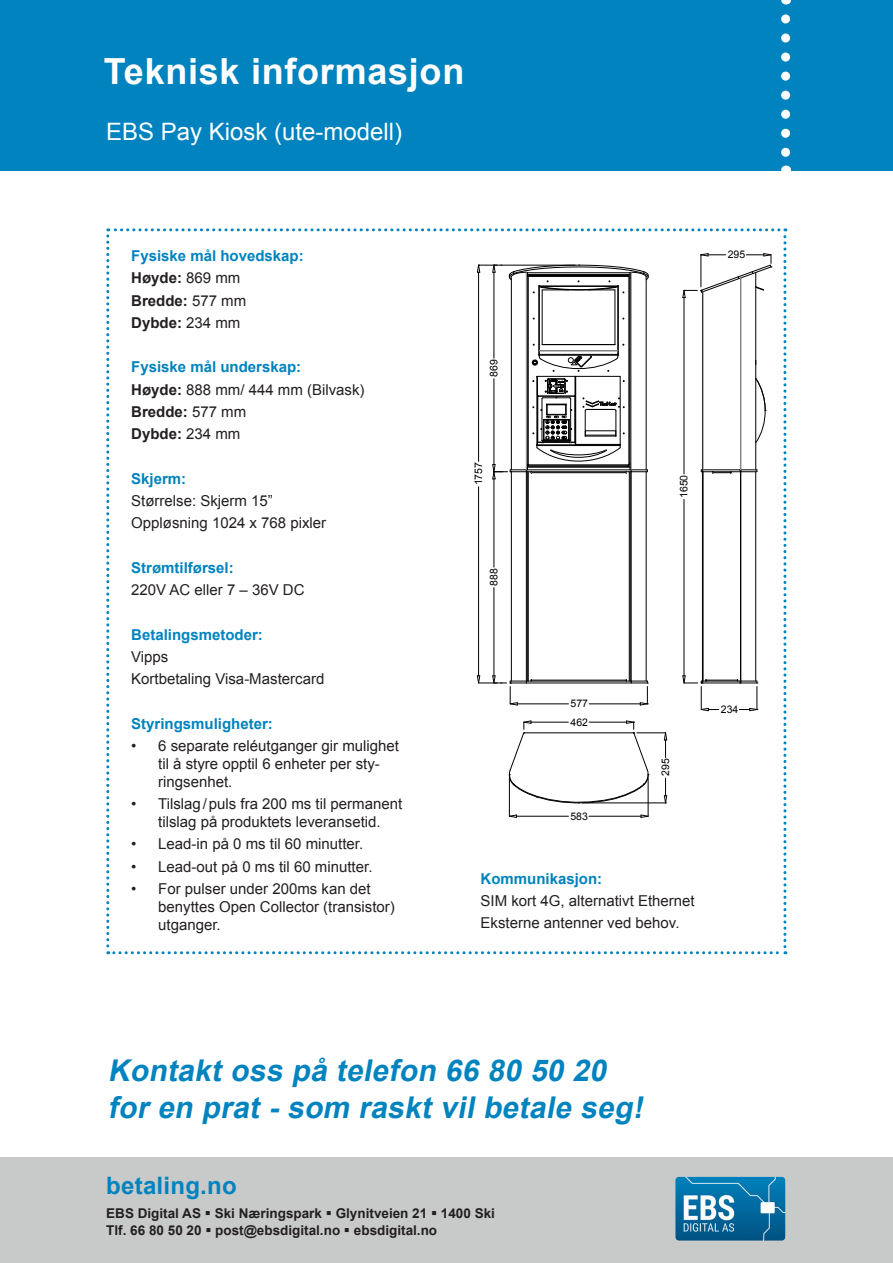
<style>
.page{position:relative;width:893px;height:1263px;background:#fff}
.page>*{position:absolute;margin:0;border:0;box-sizing:border-box;transform-origin:0 0}
.t1{font:700 36px "Arial";letter-spacing:.02em;color:#fff}
.t2{font:italic 700 30px "Arial";color:#0083be}
.t3{font:24px "Arial";color:#fff}
.t4{font:700 24px "Arial";letter-spacing:.01em;color:#0083be}
.t5{font:15px/18px "Arial";color:#231f20}
.t6{font:700 15px "Arial";color:#0083be}
.t7{font:700 15px "Arial";color:#231f20}
.t8{font:700 13.5px/16.2px "Arial";color:#231f20}
.t9{font:10.5px "Arial";color:#000}
.s1{font-weight:400}
.s2{font-weight:700}
</style>
<div class="page">
<div style="left:0;top:0;width:893px;height:170px;background:#0083be"></div>
<div style="left:0;top:1157px;width:893px;height:106px;background:#c8c9c9"></div>
<img style="left:675px;top:1177px;width:110px;height:63px">
<svg style="left:781px;top:19px;width:9px;height:152px"></svg>
<svg style="left:106px;top:228px;width:680px;height:726px"></svg>
<p class="t1" style="left:104px;top:48px;width:362px">Teknisk informasjon</p>
<p class="t3" style="left:106px;top:116px;width:298px">EBS Pay Kiosk (ute-modell)</p>
<p class="t6" style="left:131px;top:246px;width:174px">Fysiske mål hovedskap:</p>
<p class="t7" style="left:131px;top:268px;width:111px">Høyde: <span class="s1">869 mm</span></p>
<p class="t7" style="left:131px;top:291px;width:117px">Bredde: <span class="s1">577 mm</span></p>
<p class="t7" style="left:131px;top:313px;width:111px">Dybde: <span class="s1">234 mm</span></p>
<p class="t6" style="left:131px;top:357px;width:172px">Fysiske mål underskap:</p>
<p class="t5" style="left:131px;top:381px;width:235px"><span class="s2">Høyde:</span> 888 mm/ 444 mm (Bilvask)</p>
<p class="t7" style="left:131px;top:402px;width:117px">Bredde: <span class="s1">577 mm</span></p>
<p class="t7" style="left:131px;top:424px;width:111px">Dybde: <span class="s1">234 mm</span></p>
<p class="t6" style="left:131px;top:469px;width:57px">Skjerm:</p>
<p class="t5" style="left:131px;top:492px;width:143px">Størrelse: Skjerm 15”</p>
<p class="t5" style="left:131px;top:514px;width:197px">Oppløsning 1024 x 768 pixler</p>
<p class="t6" style="left:131px;top:558px;width:104px">Strømtilførsel:</p>
<p class="t5" style="left:131px;top:581px;width:175px">220V AC eller 7 – 36V DC</p>
<p class="t6" style="left:131px;top:624px;width:133px">Betalingsmetoder:</p>
<p class="t5" style="left:131px;top:648px;width:39px">Vipps</p>
<p class="t5" style="left:131px;top:670px;width:195px">Kortbetaling Visa-Mastercard</p>
<p class="t6" style="left:131px;top:713px;width:143px">Styringsmuligheter:</p>
<p class="t5" style="left:158px;top:737px;width:242px;text-indent:-27px">• 6 separate reléutganger gir mulighet til å styre opptil 6 enheter per sty&shy;ringsenhet.</p>
<p class="t5" style="left:131px;top:795px;width:273px;text-align:center">• Tilslag/puls fra 200 ms til permanent tilslag på produktets leveransetid.</p>
<p class="t5" style="left:131px;top:835px;width:234px">• Lead-in på 0 ms til 60 minutter.</p>
<p class="t5" style="left:131px;top:857px;width:243px">• Lead-out på 0 ms til 60 minutter.</p>
<p class="t5" style="left:158px;top:880px;width:238px;text-indent:-27px">• For pulser under 200ms kan det benyttes Open Collector (transistor) utganger.</p>
<p class="t9" style="left:487px;top:377px;width:19px;rotate:-90deg">869</p>
<p class="t9" style="left:471px;top:485px;width:25px;rotate:-90deg">1757</p>
<p class="t9" style="left:487px;top:586px;width:19px;rotate:-90deg">888</p>
<p class="t9" style="left:728px;top:248px;width:19px">295</p>
<p class="t9" style="left:677px;top:498px;width:25px;rotate:-90deg">1650</p>
<p class="t9" style="left:570px;top:697px;width:19px">577</p>
<p class="t9" style="left:571px;top:715px;width:19px">462</p>
<p class="t9" style="left:570px;top:809px;width:19px">583</p>
<p class="t9" style="left:658px;top:776px;width:19px;rotate:-90deg">295</p>
<p class="t6" style="left:480px;top:868px;width:123px">Kommunikasjon:</p>
<p class="t5" style="left:480px;top:892px;width:216px">SIM kort 4G, alternativt Ethernet</p>
<p class="t5" style="left:480px;top:914px;width:201px">Eksterne antenner ved behov.</p>
<p class="t9" style="left:721px;top:702px;width:19px">234</p>
<p class="t2" style="left:108px;top:1051px;width:507px">Kontaktoss på telefon 66 80 50 20</p>
<p class="t2" style="left:108px;top:1088px;width:544px">foren prat-som rasktvilbetale seg!</p>
<h3 class="t4" style="left:106px;top:1170px;width:132px">betaling.no</h3>
<p class="t8" style="left:106px;top:1206px;width:390px">EBS Digital AS ▪ Ski Næringspark ▪ Glynitveien 21 ▪ 1400 Ski<br>Tlf. 66 80 50 20 ▪ post@ebsdigital.no ▪ ebsdigital.no</p>
</div>
